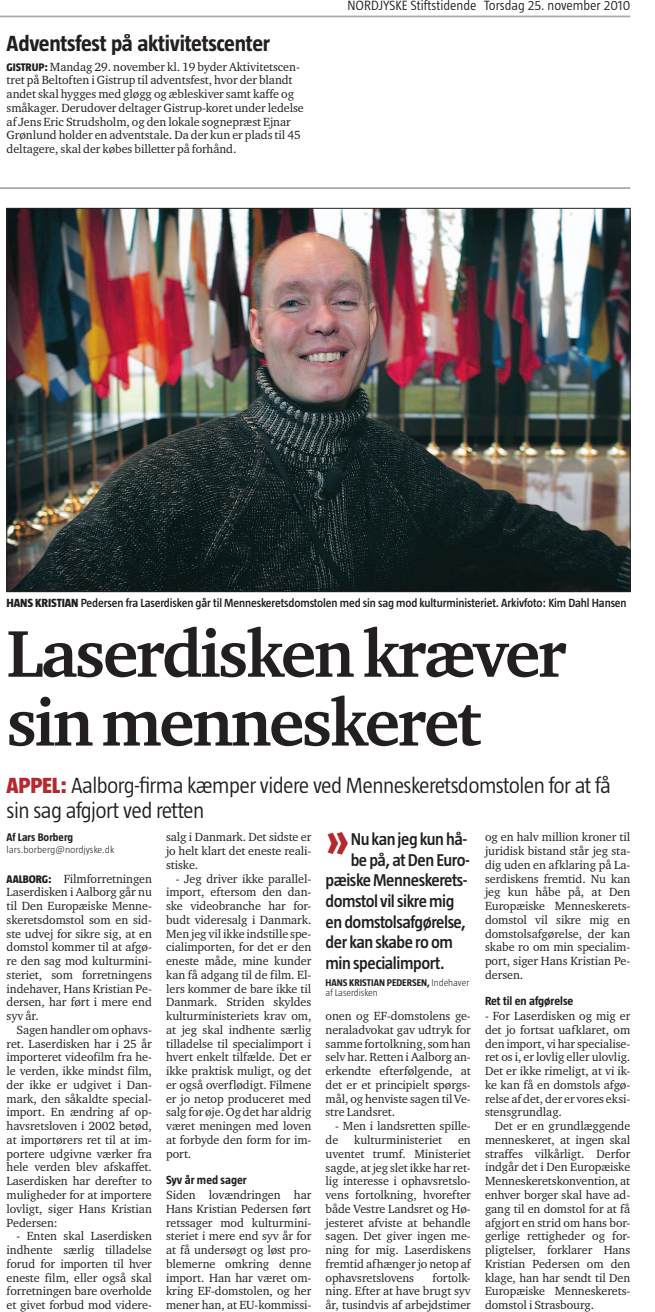
<style>
.page{position:relative;width:655px;height:1312px;background:#fff}
.page>*{position:absolute;margin:0;border:0;box-sizing:border-box;transform-origin:0 0}
.t1{font:700 67.5px/68.8px "Charter ITC Std";letter-spacing:-.035em;color:#231f20}
.t2{font:800 45.38px "Taz";color:#b7282e;scale:.91 1}
.t3{font:300 22.5px/25px "Taz";letter-spacing:-.025em;color:#231f20}
.t4{font:700 22.5px "Taz";letter-spacing:-.015em;color:#231f20}
.t5{font:600 17.5px "Taz";letter-spacing:-.025em;color:#231f20}
.t6{font:300 13.75px "Taz";color:#231f20}
.t7{font:12.12px/13.8px "Charter ITC Std";letter-spacing:-.005em;color:#231f20;text-align:justify}
.t8{font:600 12.12px "Taz";letter-spacing:-.01em;color:#231f20}
.t9{font:700 12.12px "Taz";color:#231f20}
.t10{font:700 11.25px "Taz";color:#231f20}
.t11{font:300 10px/10px "Taz";color:#231f20}
.t12{font:300 10px "Taz";color:#231f20;scale:1.06 1}
.s1{font-family:"Taz";font-weight:800;font-size:11.25px}
.s2{font-weight:800}
.s3{font-weight:800;color:#b7282e}
.s4{font-weight:700}
</style>
<div class="page">
<hr style="left:0;top:16px;width:630px;height:1px;background:#a8a9ad">
<img style="left:9px;top:210px;width:619px;height:379px">
<hr style="left:0;top:187px;width:630px;height:2px;background:#a8a9ad">
<h3 class="t4" style="left:7px;top:30px;width:265px">Adventsfest på aktivitetscenter</h3>
<p class="t7" style="left:7px;top:59px;width:299px;text-align:left"><span class="s1">GISTRUP:</span> Mandag 29. november kl. 19 byder Aktivitetscen&shy;tret på Beltoften i Gistrup til adventsfest, hvor der blandt andet skal hygges med gløgg og æbleskiver samt kaffe og småkager. Derudover deltager Gistrup-koret under ledelse af Jens Eric Strudsholm, og den lokale sognepræst Ejnar Grønlund holder en adventstale. Da der kun er plads til 45 deltagere, skal der købes billetter på forhånd.</p>
<p class="t6" style="left:347px;top:-2px;width:284px">NORDJYSKE Stiftstidende Torsdag 25. november 2010</p>
<p class="t8" style="left:7px;top:596px;width:622px"><span class="s2">HANS KRISTIAN</span> Pedersen fra Laserdisken går til Menneskeretsdomstolen med sin sag mod kulturministeriet. Arkivfoto: Kim Dahl Hansen</p>
<h1 class="t1" style="left:7px;top:618px;width:561px">Laserdisken kræver sin menneskeret</h1>
<h3 class="t3" style="left:7px;top:772px;width:606px"><span class="s3">APPEL:</span> Aalborg-firma kæmper videre ved Menneskeretsdomstolen for at få sin sag afgjort ved retten</h3>
<p class="t10" style="left:7px;top:830px;width:68px">Af Lars Borberg</p>
<p class="t12" style="left:7px;top:843px;width:103px">lars.borberg@nordjyske.dk</p>
<p class="t7" style="left:7px;top:871px;width:147px"><span class="s1">AALBORG:</span> Filmforretningen Laserdisken i Aalborg går nu til Den Europæiske Menne&shy;skeretsdomstol som en sid&shy;ste udvej for sikre sig, at en domstol kommer til at afgø&shy;re den sag mod kulturmini&shy;steriet, som forretningens indehaver, Hans Kristian Pe&shy;dersen, har ført i mere end syv år.</p>
<p class="t7" style="left:7px;top:1022px;width:147px;text-indent:10px">Sagen handler om ophavs&shy;ret. Laserdisken har i 25 år importeret videofilm fra he&shy;le verden, ikke mindst film, der ikke er udgivet i Dan&shy;mark, den såkaldte special&shy;import. En ændring af op&shy;havsretsloven i 2002 betød, at importørers ret til at im&shy;portere udgivne værker fra hele verden blev afskaffet.<br>Laserdisken har derefter to muligheder for at importere lovligt, siger Hans Kristian Pedersen:</p>
<p class="t7" style="left:7px;top:1228px;width:147px;text-indent:10px">- Enten skal Laserdisken indhente særlig tilladelse forud for importen til hver eneste film, eller også skal forretningen bare overholde et givet forbud mod videre-</p>
<p class="t7" style="left:166px;top:829px;width:147px">salg i Danmark. Det sidste er jo helt klart det eneste reali&shy;stiske.</p>
<p class="t7" style="left:166px;top:871px;width:147px;text-indent:10px">- Jeg driver ikke parallel&shy;import, eftersom den dan&shy;ske videobranche har for&shy;budt videresalg i Danmark.<br>Men jeg vil ikke indstille spe&shy;cialimporten, for det er den eneste måde, mine kunder kan få adgang til de film. El&shy;lers kommer de bare ikke til Danmark. Striden skyldes kulturministeriets krav om, at jeg skal indhente særlig tilladelse til specialimport i hvert enkelt tilfælde. Det er ikke praktisk muligt, og det er også overflødigt. Filmene er jo netop produceret med salg for øje. Og det har aldrig været meningen med loven at forbyde den form for im&shy;port.</p>
<p class="t9" style="left:166px;top:1172px;width:82px">Syv år med sager</p>
<p class="t7" style="left:166px;top:1187px;width:147px">Siden lovændringen har Hans Kristian Pedersen ført retssager mod kulturmini&shy;steriet i mere end syv år for at få undersøgt og løst pro&shy;blemerne omkring denne import. Han har været om&shy;kring EF-domstolen, og her mener han, at EU-kommissi-</p>
<h2 class="t2" style="left:326px;top:816px;width:28px">»</h2>
<h3 class="t5" style="left:351px;top:829px;width:118px">Nu kan jeg kun hå-</h3>
<h3 class="t5" style="left:351px;top:849px;width:121px">be på, at Den Euro-</h3>
<h3 class="t5" style="left:326px;top:870px;width:144px">pæiske Menneskerets-</h3>
<h3 class="t5" style="left:326px;top:891px;width:130px">domstol vil sikre mig</h3>
<h3 class="t5" style="left:326px;top:911px;width:142px">en domstolsafgørelse,</h3>
<h3 class="t5" style="left:326px;top:932px;width:129px">der kan skabe ro om</h3>
<h3 class="t5" style="left:326px;top:953px;width:121px">min specialimport.</h3>
<p class="t11" style="left:326px;top:977px;width:145px"><span class="s4">Hans Kristian Pedersen,</span> Indehaver af Laserdisken</p>
<p class="t7" style="left:326px;top:1008px;width:147px">onen og EF-domstolens ge&shy;neraladvokat gav udtryk for samme fortolkning, som han selv har. Retten i Aalborg an&shy;erkendte efterfølgende, at det er et principielt spørgs&shy;mål, og henviste sagen til Ve&shy;stre Landsret.</p>
<p class="t7" style="left:326px;top:1118px;width:147px;text-indent:10px">- Men i landsretten spille&shy;de</p>
<p class="t7" style="left:354px;top:1132px;width:90px">kulturministeriet</p>
<p class="t7" style="left:326px;top:1132px;width:147px;text-indent:133px">en uventet trumf. Ministeriet sagde, at jeg slet ikke har ret&shy;lig interesse i ophavsretslo&shy;vens fortolkning, hvorefter både Vestre Landsret og Hø&shy;jesteret afviste at behandle sagen. Det giver ingen me&shy;ning for mig. Laserdiskens fremtid afhænger jo netop af ophavsretslovens</p>
<p class="t7" style="left:326px;top:1269px;width:147px;text-indent:107px">fortolk&shy;ning. Efter at have brugt syv år, tusindvis af arbejdstimer</p>
<p class="t7" style="left:485px;top:829px;width:147px">og en halv million kroner til juridisk bistand står jeg sta&shy;dig uden en afklaring på La&shy;serdiskens fremtid. Nu kan jeg kun håbe på, at Den Europæiske Menneskerets&shy;domstol vil sikre mig en domstolsafgørelse, der kan skabe ro om min specialim&shy;port, siger Hans Kristian Pe&shy;dersen.</p>
<p class="t9" style="left:485px;top:993px;width:90px">Ret til en afgørelse</p>
<p class="t7" style="left:485px;top:1008px;width:147px">- For Laserdisken og mig er det jo fortsat uafklaret, om den import, vi har specialise&shy;ret os i, er lovlig eller ulovlig.<br>Det er ikke rimeligt, at vi ik&shy;ke kan få en domstols afgø&shy;relse af det, der er vores eksi&shy;stensgrundlag.</p>
<p class="t7" style="left:485px;top:1118px;width:147px;text-indent:10px">Det er en grundlæggende menneskeret, at ingen skal straffes vilkårligt. Derfor indgår det i Den Europæiske Menneskeretskonvention, at enhver borger skal have ad&shy;gang til en domstol for at få afgjort en strid om hans bor&shy;gerlige rettigheder og for&shy;pligtelser, forklarer Hans Kristian Pedersen om den klage, han har sendt til Den Europæiske Menneskerets&shy;domstol i Strasbourg.</p>
</div>
